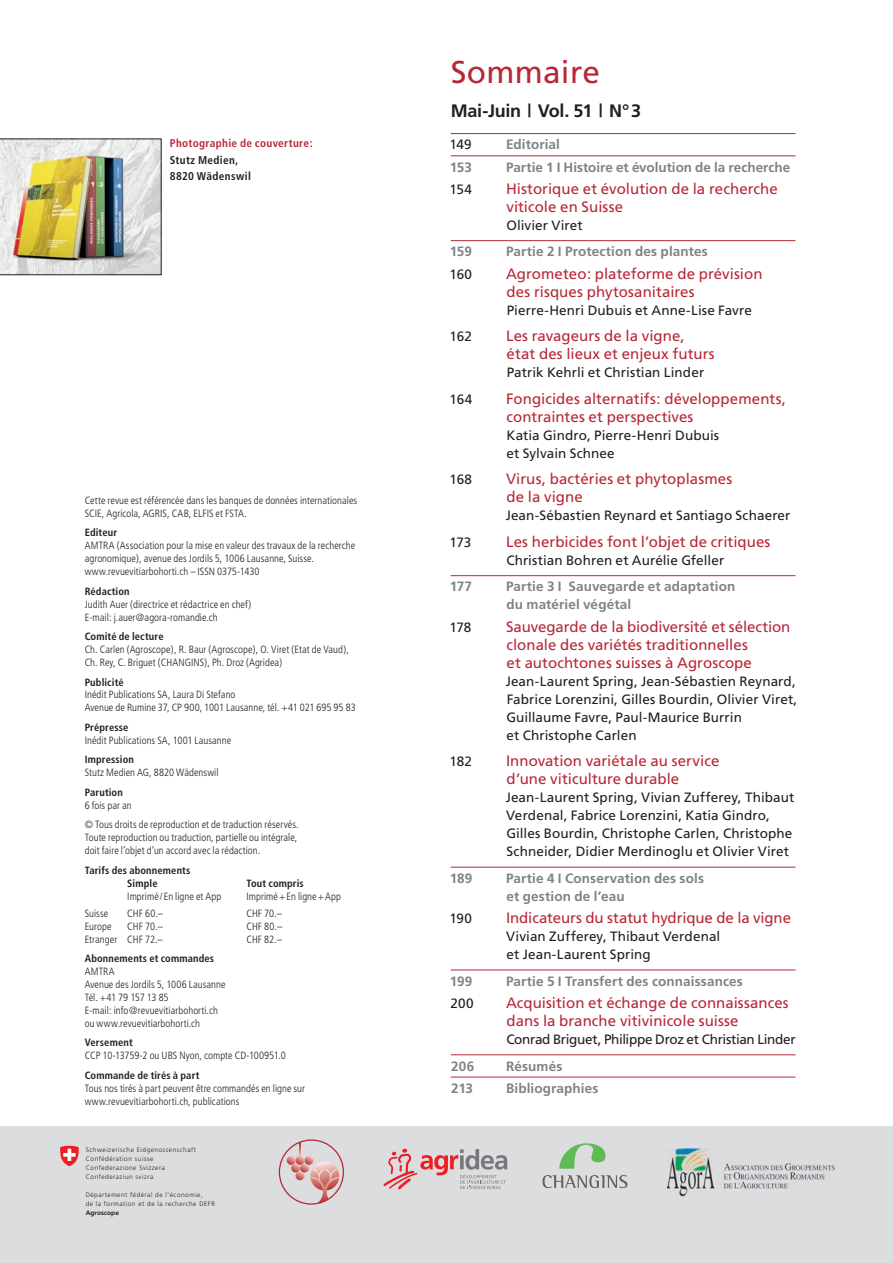
<style>
.page{position:relative;width:893px;height:1263px;background:#fff}
.page>*{position:absolute;margin:0;border:0;box-sizing:border-box;transform-origin:0 0}
.t1{font:31.5px "Frutiger";letter-spacing:.01em;color:#b72837}
.t2{font:700 18px "Frutiger";letter-spacing:-.015em;color:#231f20}
.t3{font:15px/18px "Frutiger";color:#b72837}
.t4{font:13.5px/18px "Frutiger";letter-spacing:.005em;color:#231f20}
.t5{font:700 13.5px/18px "Frutiger";letter-spacing:.01em;color:#808285}
.t6{font:13.5px "Frutiger";letter-spacing:-.025em;color:#231f20}
.t7{font:700 condensed 11.25px "Frutiger";letter-spacing:.03em;color:#b72837}
.t8{font:700 condensed 11.25px/16.5px "Frutiger";letter-spacing:.03em;color:#231f20}
.t9{font:300 condensed 10.5px/12.9px "Frutiger";letter-spacing:.005em;color:#231f20}
.t10{font:700 condensed 10.5px/12.9px "Frutiger";letter-spacing:.01em;color:#231f20}
.t11{font:300 6.45px/9px "Frutiger LT";letter-spacing:.08em;color:#231f20}
.t12{font:700 6.45px "Frutiger LT";letter-spacing:.015em;color:#231f20}
</style>
<div class="page">
<hr style="left:450px;top:133px;width:345px;height:1px;background:#b72837">
<hr style="left:450px;top:155px;width:345px;height:1px;background:#b72837">
<hr style="left:450px;top:240px;width:345px;height:1px;background:#b72837">
<hr style="left:450px;top:575px;width:345px;height:1px;background:#b72837">
<hr style="left:450px;top:866px;width:345px;height:1px;background:#b72837">
<hr style="left:450px;top:969px;width:345px;height:1px;background:#b72837">
<hr style="left:450px;top:1054px;width:345px;height:1px;background:#b72837">
<hr style="left:450px;top:1076px;width:345px;height:1px;background:#b72837">
<img style="left:0;top:139px;width:161px;height:136px">
<div style="left:0;top:1126px;width:892px;height:136px;background:#dcdddf"></div>
<div style="left:278px;top:1139px;width:66px;height:65px;border:1px solid #b72837;border-radius:50%"></div>
<svg style="left:286px;top:1141px;width:53px;height:62px"></svg>
<img style="left:667px;top:1148px;width:168px;height:49px">
<svg style="left:383px;top:1148px;width:124px;height:41px"></svg>
<svg style="left:60px;top:1145px;width:19px;height:20px"></svg>
<svg style="left:559px;top:1143px;width:46px;height:25px"></svg>
<svg style="left:542px;top:1175px;width:85px;height:12px"></svg>
<p class="t7" style="left:170px;top:137px;width:144px">Photographie de couverture:</p>
<p class="t8" style="left:170px;top:151px;width:82px">Stutz Medien,<br>8820 Wädenswil</p>
<p class="t9" style="left:85px;top:494px;width:274px">Cette revue est référencée dans les banques de données internationales<br>SCIE, Agricola, AGRIS, CAB, ELFIS et FSTA.</p>
<p class="t10" style="left:85px;top:526px;width:34px">Editeur</p>
<p class="t9" style="left:85px;top:539px;width:272px">AMTRA (Association pour la mise en valeur des travaux de la recherche agronomique), avenue des Jordils 5, 1006 Lausanne, Suisse. www.revuevitiarbohorti.ch – ISSN 0375-1430</p>
<p class="t10" style="left:85px;top:584px;width:46px">Rédaction</p>
<p class="t9" style="left:85px;top:597px;width:168px">Judith Auer (directrice et rédactrice en chef)<br>E-mail: j.auer@agora-romandie.ch</p>
<p class="t10" style="left:85px;top:630px;width:80px">Comité de lecture</p>
<p class="t9" style="left:85px;top:643px;width:266px">Ch. Carlen (Agroscope), R. Baur (Agroscope), O. Viret (Etat de Vaud),<br>Ch. Rey, C. Briguet (CHANGINS), Ph. Droz (Agridea)</p>
<p class="t10" style="left:85px;top:675px;width:40px">Publicité</p>
<p class="t9" style="left:85px;top:688px;width:272px">Inédit Publications SA, Laura Di Stefano<br>Avenue de Rumine 37, CP 900, 1001 Lausanne, tél. +41 021 695 95 83</p>
<p class="t10" style="left:85px;top:720px;width:45px">Prépresse</p>
<p class="t9" style="left:85px;top:733px;width:148px">Inédit Publications SA, 1001 Lausanne</p>
<p class="t10" style="left:85px;top:753px;width:51px">Impression</p>
<p class="t9" style="left:85px;top:766px;width:135px">Stutz Medien AG, 8820 Wädenswil</p>
<p class="t10" style="left:85px;top:785px;width:40px">Parution</p>
<p class="t9" style="left:85px;top:795px;width:215px;line-height:19.5px">6 fois par an<br>© Tous droits de reproduction et de traduction réservés.</p>
<p class="t9" style="left:85px;top:831px;width:214px">Toute reproduction ou traduction, partielle ou intégrale, doit faire l’objet d’un accord avec la rédaction.</p>
<p class="t10" style="left:127px;top:863px;width:65px;text-indent:-43px">Tarifs des abonnements<br>Simple</p>
<p class="t10" style="left:246px;top:876px;width:59px">Tout compris</p>
<p class="t9" style="left:127px;top:889px;width:96px">Imprimé / En ligne et App</p>
<p class="t9" style="left:246px;top:889px;width:96px">Imprimé + En ligne + App</p>
<p class="t9" style="left:85px;top:906px;width:25px">Suisse</p>
<p class="t9" style="left:127px;top:906px;width:37px">CHF 60.–</p>
<p class="t9" style="left:246px;top:906px;width:37px">CHF 70.–</p>
<p class="t9" style="left:85px;top:919px;width:28px">Europe</p>
<p class="t9" style="left:127px;top:919px;width:37px">CHF 70.–</p>
<p class="t9" style="left:246px;top:919px;width:37px">CHF 80.–</p>
<p class="t9" style="left:85px;top:932px;width:80px">Etranger CHF 72.–</p>
<p class="t9" style="left:246px;top:932px;width:37px">CHF 82.–</p>
<p class="t10" style="left:85px;top:951px;width:131px">Abonnements et commandes</p>
<p class="t9" style="left:85px;top:964px;width:142px">AMTRA<br>Avenue des Jordils 5, 1006 Lausanne<br>Tél. +41 79 157 13 85<br>E-mail: info@revuevitiarbohorti.ch ou www.revuevitiarbohorti.ch</p>
<p class="t10" style="left:85px;top:1036px;width:49px">Versement</p>
<p class="t9" style="left:85px;top:1049px;width:202px">CCP 10-13759-2 ou UBS Nyon, compte CD-100951.0</p>
<p class="t10" style="left:85px;top:1068px;width:116px">Commande de tirés à part</p>
<p class="t9" style="left:85px;top:1081px;width:222px">Tous nos tirés à part peuvent être commandés en ligne sur www.revuevitiarbohorti.ch, publications</p>
<p class="t11" style="left:86px;top:1145px;width:112px">Schweizerische Eidgenossenschaft<br>Confédération suisse<br>Confederazione Svizzera<br>Confederaziun svizra</p>
<p class="t11" style="left:86px;top:1190px;width:131px">Département fédéral de l’économie,<br>de la formation et de la recherche DEFR</p>
<p class="t12" style="left:86px;top:1208px;width:35px">Agroscope</p>
<h1 class="t1" style="left:450px;top:53px;width:151px">Sommaire</h1>
<h2 class="t2" style="left:450px;top:100px;width:192px">Mai-Juin | Vol. 51 | N° 3</h2>
<p class="t4" style="left:449px;top:135px;width:24px">149</p>
<p class="t5" style="left:506px;top:135px;width:55px">Editorial</p>
<p class="t5" style="left:449px;top:158px;width:24px">153</p>
<p class="t5" style="left:506px;top:158px;width:285px">Partie 1 I Histoire et évolution de la recherche</p>
<p class="t4" style="left:449px;top:180px;width:24px">154</p>
<h3 class="t3" style="left:506px;top:179px;width:273px">Historique et évolution de la recherche viticole en Suisse</h3>
<p class="t4" style="left:506px;top:216px;width:78px">Olivier Viret</p>
<p class="t5" style="left:449px;top:242px;width:24px">159</p>
<p class="t5" style="left:506px;top:242px;width:203px">Partie 2 I Protection des plantes</p>
<p class="t4" style="left:449px;top:265px;width:24px">160</p>
<h3 class="t3" style="left:506px;top:264px;width:258px">Agrometeo: plateforme de prévision des risques phytosanitaires</h3>
<p class="t4" style="left:506px;top:301px;width:246px">Pierre-Henri Dubuis et Anne-Lise Favre</p>
<p class="t4" style="left:449px;top:327px;width:24px">162</p>
<h3 class="t3" style="left:506px;top:327px;width:210px">Les ravageurs de la vigne, état des lieux et enjeux futurs</h3>
<p class="t4" style="left:506px;top:363px;width:199px">Patrik Kehrli et Christian Linder</p>
<p class="t4" style="left:449px;top:390px;width:24px">164</p>
<h3 class="t3" style="left:506px;top:389px;width:281px">Fongicides alternatifs: développements, contraintes et perspectives</h3>
<p class="t4" style="left:506px;top:426px;width:214px">Katia Gindro, Pierre-Henri Dubuis et Sylvain Schnee</p>
<p class="t4" style="left:449px;top:470px;width:24px">168</p>
<h3 class="t3" style="left:506px;top:470px;width:227px">Virus, bactéries et phytoplasmes de la vigne</h3>
<p class="t4" style="left:505px;top:506px;width:286px">Jean-Sébastien Reynard et Santiago Schaerer</p>
<p class="t4" style="left:449px;top:533px;width:23px">173</p>
<h3 class="t3" style="left:506px;top:532px;width:266px">Les herbicides font l’objet de critiques</h3>
<p class="t4" style="left:506px;top:551px;width:219px">Christian Bohren et Aurélie Gfeller</p>
<p class="t5" style="left:449px;top:577px;width:24px">177</p>
<p class="t5" style="left:506px;top:577px;width:231px">Partie 3 I Sauvegarde et adaptation du matériel végétal</p>
<p class="t4" style="left:449px;top:617px;width:23px">178</p>
<h3 class="t3" style="left:506px;top:617px;width:286px">Sauvegarde de la biodiversité et sélection clonale des variétés traditionnelles<br>et autochtones suisses à Agroscope</h3>
<p class="t4" style="left:505px;top:671px;width:293px">Jean-Laurent Spring, Jean-Sébastien Reynard, Fabrice Lorenzini, Gilles Bourdin, Olivier Viret, Guillaume Favre, Paul-Maurice Burrin<br>et Christophe Carlen</p>
<p class="t4" style="left:449px;top:752px;width:24px">182</p>
<h3 class="t3" style="left:506px;top:751px;width:215px">Innovation variétale au service d’une viticulture durable</h3>
<p class="t4" style="left:505px;top:788px;width:290px">Jean-Laurent Spring, Vivian Zufferey, Thibaut Verdenal, Fabrice Lorenzini, Katia Gindro, Gilles Bourdin, Christophe Carlen, Christophe Schneider, Didier Merdinoglu et Olivier Viret</p>
<p class="t5" style="left:449px;top:868px;width:24px">189</p>
<p class="t5" style="left:506px;top:868px;width:199px">Partie 4 I Conservation des sols et gestion de l’eau</p>
<p class="t4" style="left:449px;top:909px;width:24px">190</p>
<h3 class="t3" style="left:506px;top:908px;width:286px">Indicateurs du statut hydrique de la vigne</h3>
<p class="t4" style="left:506px;top:927px;width:215px">Vivian Zufferey, Thibaut Verdenal et Jean-Laurent Spring</p>
<p class="t5" style="left:449px;top:971px;width:24px">199</p>
<p class="t5" style="left:506px;top:971px;width:238px">Partie 5 I Transfert des connaissances</p>
<p class="t4" style="left:450px;top:993px;width:25px">200</p>
<h3 class="t3" style="left:506px;top:993px;width:284px">Acquisition et échange de connaissances dans la branche vitivinicole suisse</h3>
<p class="t6" style="left:506px;top:1031px;width:291px">Conrad Briguet, Philippe Droz et Christian Linder</p>
<p class="t5" style="left:451px;top:1056px;width:25px">206</p>
<p class="t5" style="left:506px;top:1056px;width:58px">Résumés</p>
<p class="t5" style="left:451px;top:1078px;width:23px">213</p>
<p class="t5" style="left:506px;top:1078px;width:94px">Bibliographies</p>
</div>
